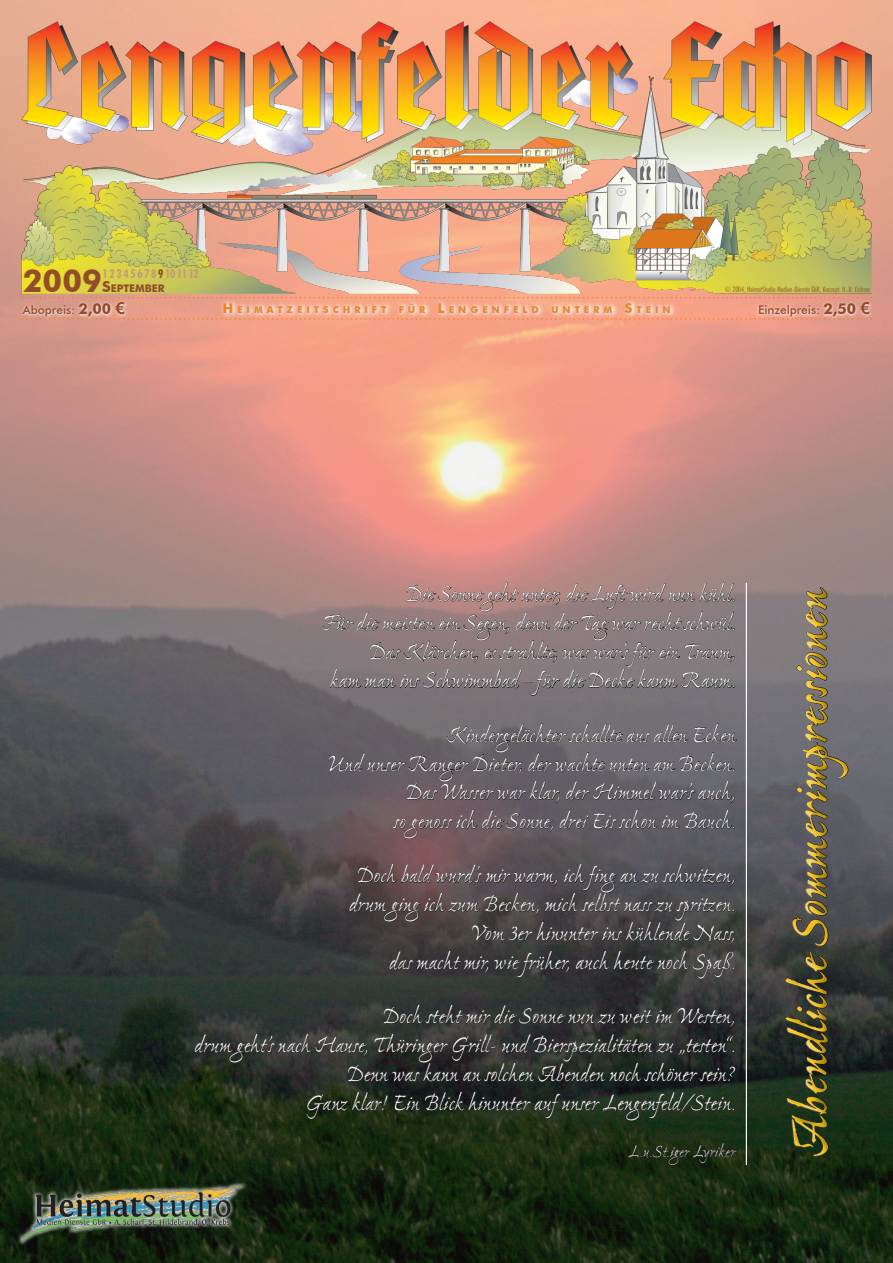
<style>
.page{position:relative;width:893px;height:1263px;background:#fff}
.page>*{position:absolute;margin:0;border:0;box-sizing:border-box;transform-origin:0 0}
.t1{font:700 54px "Ex Ponto Pro";letter-spacing:-.015em;color:#f3c116}
.t2{font:24px/28.8px "Ex Ponto Pro";letter-spacing:-.01em;color:#fff;text-align:right}
.t3{font:300 18px "Ex Ponto Pro";letter-spacing:-.01em;color:#fff}
.t4{font:500 12px "Futura BT";color:#934c29}
.t5{font:700 condensed 12px "Futura BT";letter-spacing:.14em;color:#c5967c}
.t6{font:700 10.5px "Futura BT";color:#934c29}
.t7{font:700 9.45px "Futura BT";letter-spacing:.43em;color:#f58220}
.t8{font:300 condensed 7.5px "Futura BT";color:#934c29}
.s1{color:#934c29}
.s2{font-weight:700;font-size:15px}
.s3{font-family:"Arial";font-weight:700;font-size:16.5px}
.s4{font-size:13.5px}
.s5{font-size:31.5px}
.s6{font-size:15px}
</style>
<div class="page">
<img style="left:0;top:0;width:893px;height:1263px">
<div style="left:21px;top:350px;width:741px;height:893px;background:#231f20;opacity:.75"></div>
<div style="left:743px;top:351px;width:128px;height:891px;background:#231f20;opacity:.75"></div>
<hr style="left:744px;top:582px;width:3px;height:584px;background:#231f20;opacity:.75">
<div style="left:16px;top:1180px;width:258px;height:83px;background:#fff;opacity:.8"></div>
<img style="left:21px;top:1184px;width:232px;height:58px">
<img style="left:21px;top:21px;width:851px;height:272px">
<svg style="left:221px;top:299px;width:672px;height:34px;background:#f4a186"></svg>
<div style="left:756px;top:300px;width:137px;height:34px;background:linear-gradient(to right,#f19d8a,#d89589)"></div>
<div style="left:20px;top:300px;width:149px;height:34px;background:#dc9889"></div>
<svg style="left:22px;top:297px;width:850px;height:23px;background:#eeab94"></svg>
<p class="t5" style="left:103px;top:266px;width:98px">1 2 3 4 5 678<span class="s1">9</span> 1011 12</p>
<p class="t4" style="left:23px;top:303px;width:104px">Abopreis: <span class="s2">2,00</span> <span class="s3">€</span></p>
<p class="t7" style="left:222px;top:304px;width:165px"><span class="s4">H</span>EIMATZEITSCH RIFT</p>
<p class="t7" style="left:399px;top:304px;width:142px">FÜR <span class="s4">L</span>ENGENFELD</p>
<p class="t7" style="left:551px;top:304px;width:121px">UNTERM <span class="s4">S</span>TEIN</p>
<p class="t4" style="left:758px;top:303px;width:113px">Einzelpreis: <span class="s2">2,50</span> <span class="s3">€</span></p>
<p class="t6" style="left:23px;top:282px;width:143px"><span class="s5">2009</span><span class="s6">S</span>EPTEMBER</p>
<p class="t8" style="left:725px;top:284px;width:147px">© 2004, HeimatStudio Medien-Dienste GbR, Konzept: H.-B. Eichner</p>
<p class="t2" style="left:322px;top:581px;width:415px">Die Sonne geht unter, die Luft wird nun kühl.<br>Für die meisten ein Segen, denn der Tag war recht schwül.<br>Das Klärchen, es strahlte, was war’s für ein Traum,<br>kam man ins Schwimmbad – für die Decke kaum Raum.</p>
<p class="t2" style="left:328px;top:722px;width:410px">Kindergelächter schallte aus allen Ecken<br>Und unser Ranger Dieter, der wachte unten am Becken.<br>Das Wasser war klar, der Himmel war’s auch,<br>so genoss ich die Sonne, drei Eis schon im Bauch.</p>
<p class="t2" style="left:349px;top:862px;width:388px">Doch bald wurd’s mir warm, ich fing an zu schwitzen, drum ging ich zum Becken, mich selbst nass zu spritzen.<br>Vom 3er hinunter ins kühlende Nass,<br>das macht mir, wie früher, auch heute noch Spaß.</p>
<p class="t2" style="left:194px;top:1003px;width:543px">Doch steht mir die Sonne nun zu weit im Westen,<br>drum geht’s nach Hause, Thüringer Grill- und Bierspezialitäten zu „testen“.<br>Denn was kann an solchen Abenden noch schöner sein?<br>Ganz klar! Ein Blick hinunter auf unser Lengenfeld/Stein.</p>
<p class="t3" style="left:628px;top:1141px;width:109px">L.u.St.iger Lyriker</p>
<h1 class="t1" style="left:777px;top:1157px;width:570px;rotate:-90deg">Abendliche Sommerimpressionen</h1>
</div>
